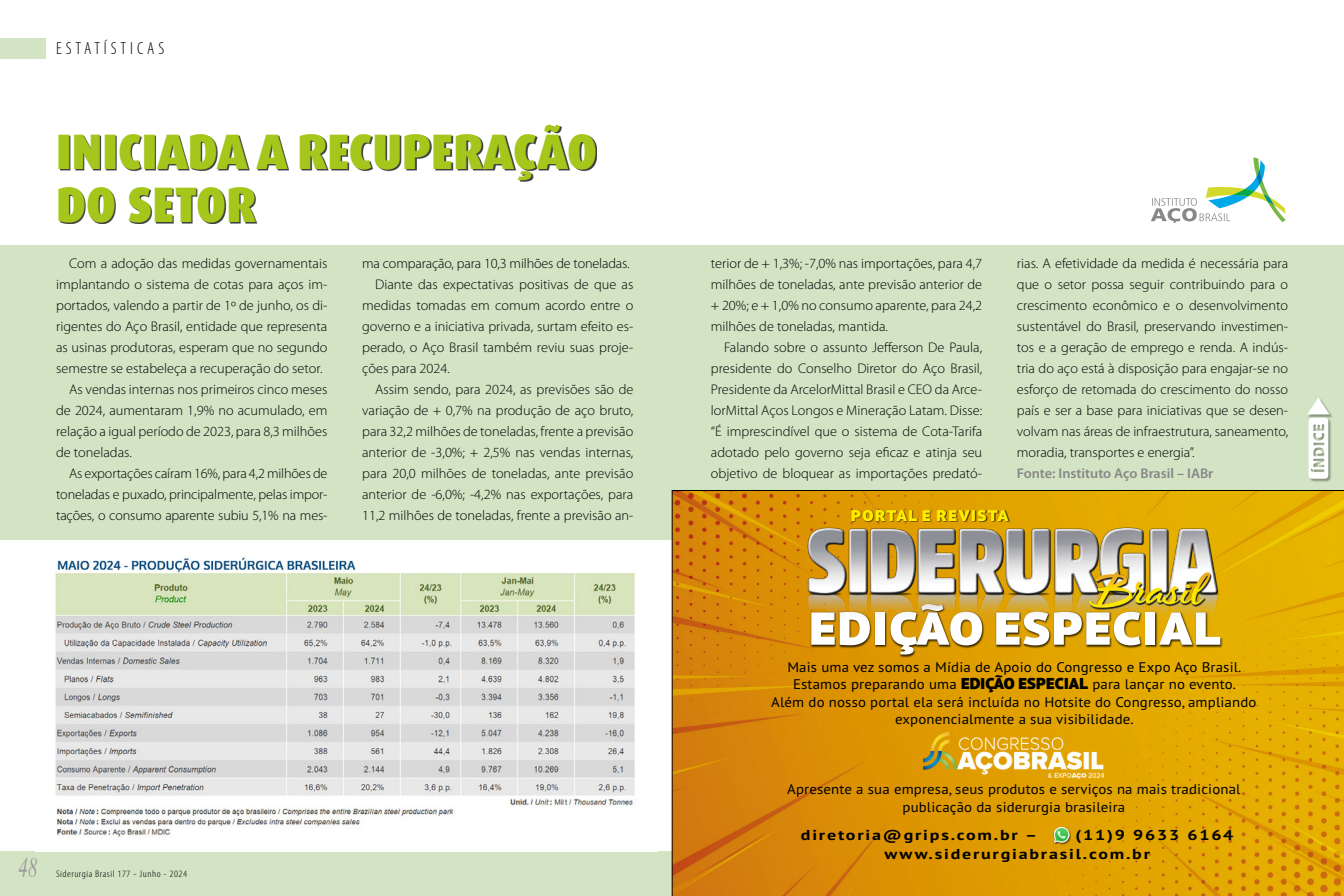
<style>
.page{position:relative;width:1344px;height:896px;background:#d2e4c4}
.page>*{position:absolute;margin:0;border:0;box-sizing:border-box;transform-origin:0 0}
.t1{font:900 49.88px/52.5px "Dax Pro";color:#a5c61a;scale:.93 1}
.t2{font:900 46.2px "PT Sans Pro";letter-spacing:.04em;color:#fff;scale:1.12 1}
.t3{font:italic 28px "Times";color:#9d9d9c;scale:.65 1}
.t4{font:300 condensed 17.5px "Myriad Pro";letter-spacing:.22em;color:#000}
.t5{font:900 15.49px "PT Sans Pro";letter-spacing:.09em;color:#ffed00;scale:1.1 1}
.t6{font:700 14.35px/18.6px "PT Sans Pro";letter-spacing:.1em;color:#000;scale:1.25 1}
.t7{font:300 14px/21px "Myriad Pro";color:#000;text-align:justify}
.t8{font:14px/17.5px "PT Sans Pro";letter-spacing:.01em;color:#000;text-align:center;scale:1.06 1}
.t9{font:600 14px "Myriad Pro";color:#878787}
.t10{font:300 condensed 9.62px "Myriad Pro";letter-spacing:.05em;color:#000;scale:1.15 1}
.s1{font-weight:900;font-size:15.75px}
</style>
<div class="page">
<div style="left:0;top:0;width:1344px;height:245px;background:#fff"></div>
<div style="left:0;top:38px;width:45px;height:21px;background:#d2e4c4"></div>
<div style="left:60px;top:126px;width:537px;height:98px;background:#000;opacity:.75"></div>
<svg style="left:1151px;top:157px;width:135px;height:66px"></svg>
<div style="left:0;top:541px;width:672px;height:310px;background:#fff"></div>
<img style="left:55px;top:557px;width:580px;height:280px">
<hr style="left:672px;top:0;width:1px;height:896px;background:#9d9d9c">
<svg style="left:672px;top:490px;width:672px;height:406px;background:#dc9803"></svg>
<div style="left:810px;top:603px;width:413px;height:55px;background:#000;opacity:.75"></div>
<img style="left:789px;top:512px;width:450px;height:124px">
<div style="left:852px;top:510px;width:158px;height:13px;background:#000;opacity:.75"></div>
<div style="left:1054px;top:827px;width:17px;height:18px;background:#000;opacity:.5"></div>
<img style="left:1051px;top:825px;width:20px;height:19px">
<img style="left:924px;top:733px;width:180px;height:46px">
<div style="left:1307px;top:398px;width:26px;height:20px;background:#000;opacity:.35"></div>
<div style="left:1309px;top:418px;width:23px;height:64px;background:#000;opacity:.35"></div>
<svg style="left:1307px;top:398px;width:23px;height:81px"></svg>
<p class="t4" style="left:56px;top:39px;width:110px">ESTATÍSTICAS</p>
<h1 class="t1" style="left:56px;top:126px;width:583px">INICIADA A RECUPERAÇÃO<br>DO SETOR</h1>
<p class="t7" style="left:69px;top:254px;width:260px">Com a adoção das medidas governamentais</p>
<p class="t7" style="left:56px;top:275px;width:273px">implantando o sistema de cotas para aços im-</p>
<p class="t7" style="left:56px;top:296px;width:273px">portados, valendo a partir de 1º de junho, os di-</p>
<p class="t7" style="left:56px;top:317px;width:273px">rigentes do Aço Brasil, entidade que representa</p>
<p class="t7" style="left:56px;top:338px;width:273px">as usinas produtoras, esperam que no segundo</p>
<p class="t7" style="left:56px;top:359px;width:268px">semestre se estabeleça a recuperação do setor.</p>
<p class="t7" style="left:69px;top:380px;width:260px">As vendas internas nos primeiros cinco meses</p>
<p class="t7" style="left:56px;top:401px;width:273px">de 2024, aumentaram 1,9% no acumulado, em</p>
<p class="t7" style="left:56px;top:422px;width:273px">relação a igual período de 2023, para 8,3 milhões</p>
<p class="t7" style="left:56px;top:443px;width:77px">de toneladas.</p>
<p class="t7" style="left:69px;top:464px;width:260px">As exportações caíram 16%, para 4,2 milhões de</p>
<p class="t7" style="left:56px;top:485px;width:273px">toneladas e puxado, principalmente, pelas impor-</p>
<p class="t7" style="left:56px;top:506px;width:273px">tações, o consumo aparente subiu 5,1% na mes-</p>
<p class="t7" style="left:362px;top:254px;width:269px">ma comparação, para 10,3 milhões de toneladas.</p>
<p class="t7" style="left:375px;top:275px;width:260px">Diante das expectativas positivas de que as</p>
<p class="t7" style="left:362px;top:296px;width:273px">medidas tomadas em comum acordo entre o</p>
<p class="t7" style="left:362px;top:317px;width:273px">governo e a iniciativa privada, surtam efeito es-</p>
<p class="t7" style="left:362px;top:338px;width:273px">perado, o Aço Brasil também reviu suas proje-</p>
<p class="t7" style="left:362px;top:359px;width:89px">ções para 2024.</p>
<p class="t7" style="left:375px;top:380px;width:260px">Assim sendo, para 2024, as previsões são de</p>
<p class="t7" style="left:362px;top:401px;width:273px">variação de + 0,7% na produção de aço bruto,</p>
<p class="t7" style="left:362px;top:422px;width:273px">para 32,2 milhões de toneladas, frente a previsão</p>
<p class="t7" style="left:362px;top:443px;width:273px">anterior de -3,0%; + 2,5% nas vendas internas,</p>
<p class="t7" style="left:362px;top:464px;width:273px">para 20,0 milhões de toneladas, ante previsão</p>
<p class="t7" style="left:362px;top:485px;width:273px">anterior de -6,0%; -4,2% nas exportações, para</p>
<p class="t7" style="left:362px;top:506px;width:273px">11,2 milhões de toneladas, frente a previsão an-</p>
<h3 class="t3" style="left:19px;top:844px;width:29px">48</h3>
<p class="t10" style="left:56px;top:869px;width:116px">Siderurgia Brasil 177 - Junho - 2024</p>
<p class="t7" style="left:711px;top:254px;width:273px">terior de + 1,3%; -7,0% nas importações, para 4,7 milhões de toneladas, ante previsão anterior de + 20%; e + 1,0% no consumo aparente, para 24,2 milhões de toneladas, mantida.</p>
<p class="t7" style="left:711px;top:338px;width:273px;text-indent:13px">Falando sobre o assunto Jefferson De Paula, presidente do Conselho Diretor do Aço Brasil, Presidente da ArcelorMittal Brasil e CEO da Arce&shy;lorMittal Aços Longos e Mineração Latam. Disse: “É imprescindível que o sistema de Cota-Tarifa adotado pelo governo seja eficaz e atinja seu objetivo de bloquear as importações predató-</p>
<p class="t7" style="left:1017px;top:254px;width:273px">rias. A efetividade da medida é necessária para que o setor possa seguir contribuindo para o crescimento econômico e o desenvolvimento sustentável do Brasil, preservando investimen&shy;tos e a geração de emprego e renda. A indús&shy;tria do aço está à disposição para engajar-se no esforço de retomada do crescimento do nosso país e ser a base para iniciativas que se desen&shy;volvam nas áreas de infraestrutura, saneamento, moradia, transportes e energia”.</p>
<p class="t9" style="left:1017px;top:466px;width:198px">Fonte: Instituto Aço Brasil – IABr</p>
<p class="t5" style="left:851px;top:505px;width:145px">PORTAL E REVISTA</p>
<h2 class="t2" style="left:809px;top:598px;width:368px">EDIÇÃO ESPECIAL</h2>
<p class="t8" style="left:771px;top:658px;width:459px">Mais uma vez somos a Mídia de Apoio do Congresso e Expo Aço Brasil.<br>Estamos preparando uma <span class="s1">EDIÇÃO ESPECIAL</span> para lançar no evento.<br>Além do nosso portal ela será incluída no Hotsite do Congresso, ampliando exponencialmente a sua visibilidade.</p>
<p class="t8" style="left:787px;top:780px;width:429px">Apresente a sua empresa, seus produtos e serviços na mais tradicional publicação da siderurgia brasileira</p>
<p class="t6" style="left:884px;top:826px;width:281px;text-indent:191px">(11)9 9633 6164 www.siderurgiabrasil.com.br</p>
<p class="t6" style="left:801px;top:826px;width:190px">diretoria@grips.com.br –</p>
</div>
